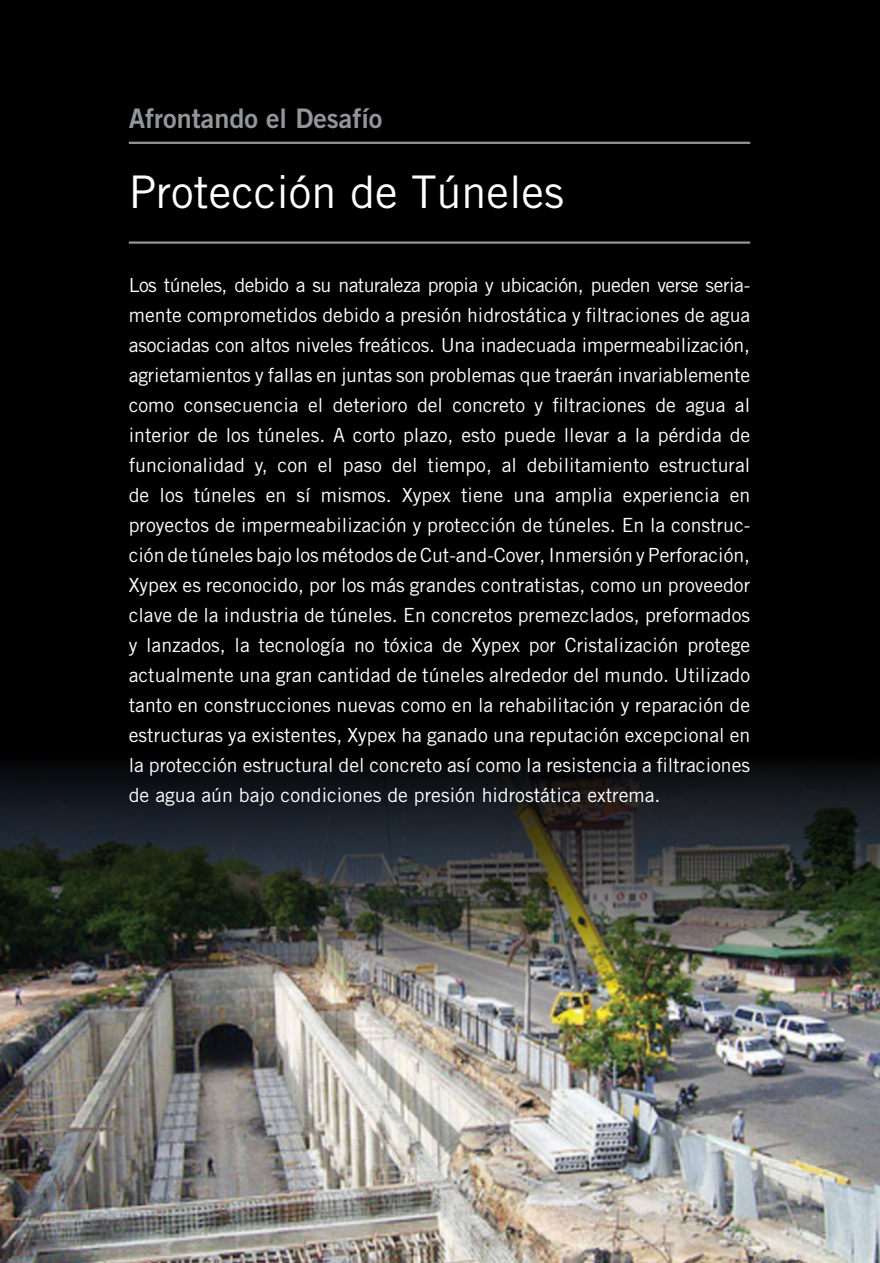
<style>
.page{position:relative;width:880px;height:1263px;background:#fff}
.page>*{position:absolute;margin:0;border:0;box-sizing:border-box;transform-origin:0 0}
.t1{font:45px "Trade Gothic";color:#fff}
.t2{font:27px "Trade Gothic Bold Two";color:#939598}
.t3{font:19.5px/30px "Trade Gothic";color:#fff;text-align:justify}
</style>
<div class="page">
<img style="left:0;top:1235px;width:879px;height:28px">
<img style="left:0;top:0;width:879px;height:1235px">
<hr style="left:129px;top:142px;width:621px;height:2px;background:#939598">
<hr style="left:129px;top:241px;width:621px;height:3px;background:#939598">
<h2 class="t2" style="left:129px;top:102px;width:255px">Afrontando el Desafío</h2>
<h1 class="t1" style="left:129px;top:164px;width:437px">Protección de Túneles</h1>
<p class="t3" style="left:129px;top:269px;width:623px">Los túneles, debido a su naturaleza propia y ubicación, pueden verse seria&shy;mente comprometidos debido a presión hidrostática y filtraciones de agua asociadas con altos niveles freáticos. Una inadecuada impermeabilización, agrietamientos y fallas en juntas son problemas que traerán invariablemente como consecuencia el deterioro del concreto y filtraciones de agua al interior de los túneles. A corto plazo, esto puede llevar a la pérdida de funcionalidad y, con el paso del tiempo, al debilitamiento estructural de los túneles en sí mismos. Xypex tiene una amplia experiencia en proyectos de impermeabilización y protección de túneles. En la construc&shy;ción de túneles bajo los métodos de Cut-and-Cover, Inmersión y Perforación, Xypex es reconocido, por los más grandes contratistas, como un proveedor clave de la industria de túneles. En concretos premezclados, preformados y lanzados, la tecnología no tóxica de Xypex por Cristalización protege actualmente una gran cantidad de túneles alrededor del mundo. Utilizado tanto en construcciones nuevas como en la rehabilitación y reparación de estructuras ya existentes, Xypex ha ganado una reputación excepcional en la protección estructural del concreto así como la resistencia a filtraciones de agua aún bajo condiciones de presión hidrostática extrema.</p>
</div>
